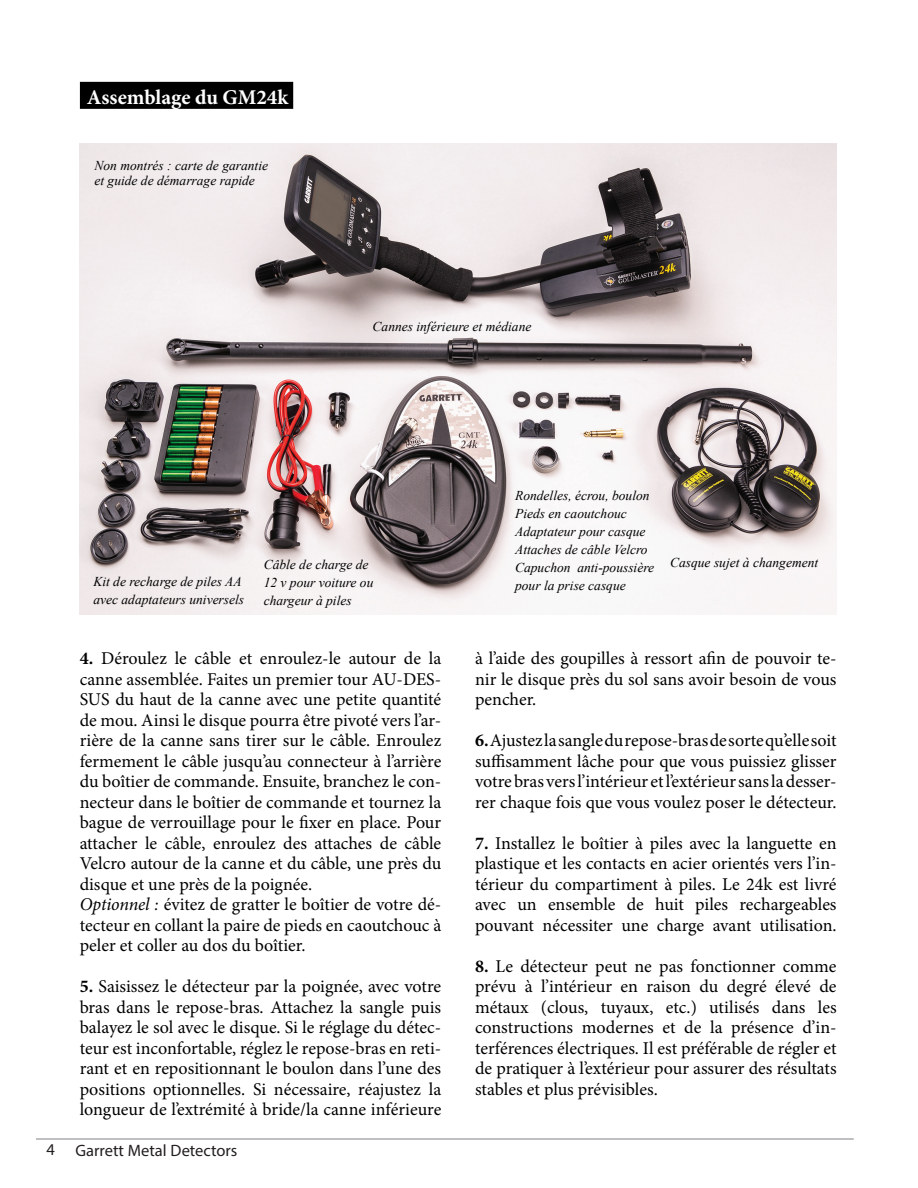
<style>
.page{position:relative;width:918px;height:1188px;background:#fff}
.page>*{position:absolute;margin:0;border:0;box-sizing:border-box;transform-origin:0 0}
.Paragraph_Style1{font:700 21px "Minion Pro";color:#fff}
.Paragraph_Style1-2{font:18px/20.5px "Minion Pro";color:#000;text-align:justify}
.Paragraph_Style29{font:18px/20.5px "Minion Pro";color:#000;text-align:justify}
.t1{font:16.5px "Myriad Pro";color:#231f20}
.Paragraph_Style29-2{font:italic 13.5px/18px "Times New Roman";color:#000}
.s1{font-weight:700}
.s2{font-style:italic}
</style>
<div class="page">
<div style="left:80px;top:82px;width:213px;height:27px;background:#000;border:1px solid #000"></div>
<hr style="left:36px;top:1139px;width:818px;height:1px;background:#808285">
<img style="left:80px;top:144px;width:757px;height:470px">
<p class="Paragraph_Style1" style="left:87px;top:82px;width:203px">Assemblage du GM24k</p>
<p class="Paragraph_Style29-2" style="left:94px;top:157px;width:175px;line-height:15px">Non montrés : carte de garantie et guide de démarrage rapide</p>
<p class="Paragraph_Style29-2" style="left:373px;top:317px;width:160px">Cannes inférieure et médiane</p>
<p class="Paragraph_Style29-2" style="left:515px;top:486px;width:140px">Rondelles, écrou, boulon<br>Pieds en caoutchouc<br>Adaptateur pour casque<br>Attaches de câble Velcro<br>Capuchon anti-poussière</p>
<p class="Paragraph_Style29-2" style="left:264px;top:556px;width:111px">Câble de charge de<br>12 v pour voiture ou chargeur à piles</p>
<p class="Paragraph_Style29-2" style="left:93px;top:572px;width:150px">Kit de recharge de piles AA</p>
<p class="Paragraph_Style29-2" style="left:515px;top:576px;width:112px">pour la prise casque</p>
<p class="Paragraph_Style29-2" style="left:93px;top:590px;width:152px">avec adaptateurs universels</p>
<p class="Paragraph_Style29-2" style="left:670px;top:553px;width:150px">Casque sujet à changement</p>
<p class="Paragraph_Style1-2" style="left:80px;top:648px;width:363px"><span class="s1">4.</span> Déroulez le câble et enroulez-le autour de la canne assemblée. Faites un premier tour AU-DES-SUS du haut de la canne avec une petite quantité de mou. Ainsi le disque pourra être pivoté vers l’ar&shy;rière de la canne sans tirer sur le câble. Enroulez fermement le câble jusqu’au connecteur à l’arrière du boîtier de commande. Ensuite, branchez le con&shy;necteur dans le boîtier de commande et tournez la bague de verrouillage pour le fixer en place. Pour attacher le câble, enroulez des attaches de câble Velcro autour de la canne et du câble, une près du disque et une près de la poignée.</p>
<p class="Paragraph_Style1-2" style="left:80px;top:894px;width:363px"><span class="s2">Optionnel :</span> évitez de gratter le boîtier de votre dé&shy;tecteur en collant la paire de pieds en caoutchouc à peler et coller au dos du boîtier.</p>
<p class="Paragraph_Style1-2" style="left:80px;top:976px;width:363px"><span class="s1">5.</span> Saisissez le détecteur par la poignée, avec votre bras dans le repose-bras. Attachez la sangle puis balayez le sol avec le disque. Si le réglage du détec&shy;teur est inconfortable, réglez le repose-bras en reti&shy;rant et en repositionnant le boulon dans l’une des positions optionnelles. Si nécessaire, réajustez la longueur de l’extrémité à bride/la canne inférieure</p>
<p class="t1" style="left:46px;top:1140px;width:193px">4 Garrett Metal Detectors</p>
<p class="Paragraph_Style1-2" style="left:475px;top:648px;width:363px">à l’aide des goupilles à ressort afin de pouvoir te&shy;nir le disque près du sol sans avoir besoin de vous pencher.</p>
<p class="Paragraph_Style29" style="left:475px;top:730px;width:363px"><span class="s1">6.</span> Ajustez la sangle du repose-bras de sorte qu’elle soit suffisamment lâche pour que vous puissiez glisser votre bras vers l’intérieur et l’extérieur sans la desser&shy;rer chaque fois que vous voulez poser le détecteur.</p>
<p class="Paragraph_Style29" style="left:475px;top:833px;width:363px"><span class="s1">7.</span> Installez le boîtier à piles avec la languette en plastique et les contacts en acier orientés vers l’in&shy;térieur du compartiment à piles. Le 24k est livré avec un ensemble de huit piles rechargeables pouvant nécessiter une charge avant utilisation.</p>
<p class="Paragraph_Style29" style="left:475px;top:956px;width:363px"><span class="s1">8.</span> Le détecteur peut ne pas fonctionner comme prévu à l’intérieur en raison du degré élevé de métaux (clous, tuyaux, etc.) utilisés dans les constructions modernes et de la présence d’in&shy;terférences électriques. Il est préférable de régler et de pratiquer à l’extérieur pour assurer des résultats stables et plus prévisibles.</p>
</div>
